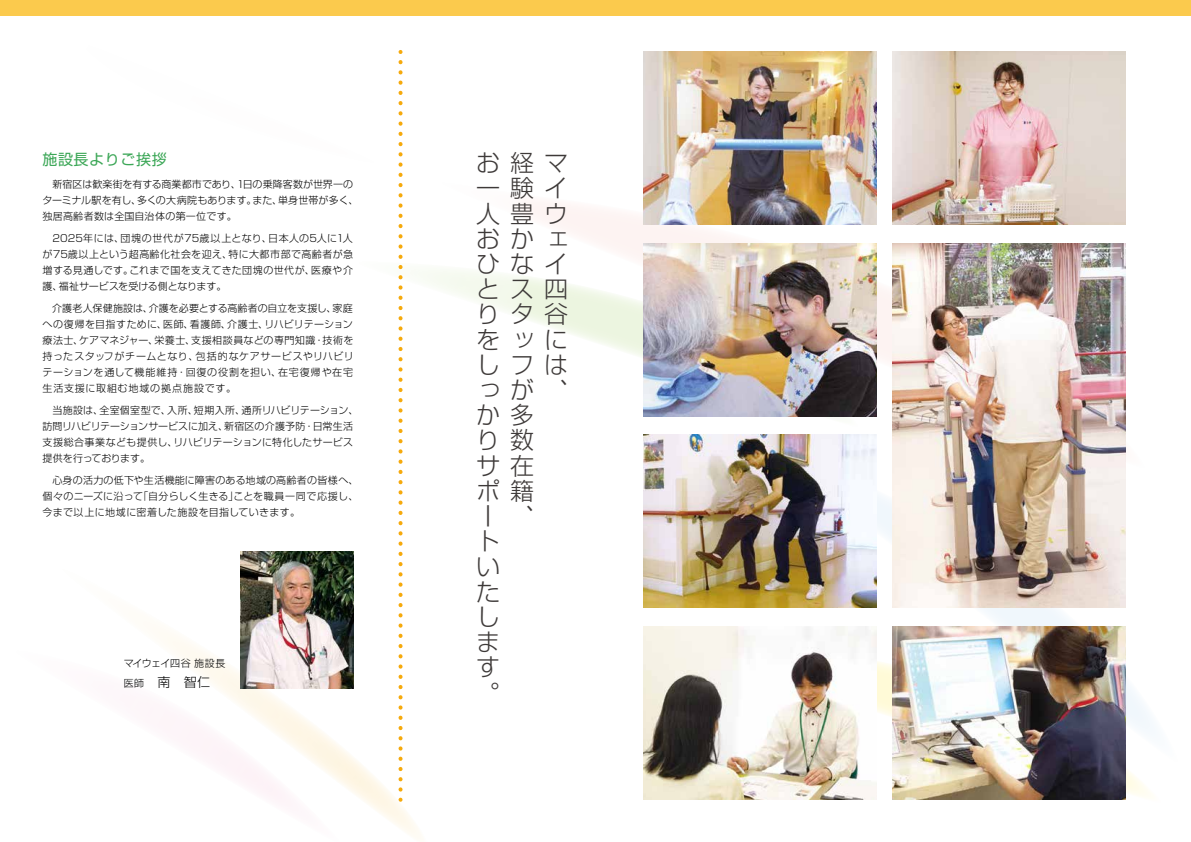
<style>
.page{position:relative;width:1191px;height:842px;background:#fff}
.page>*{position:absolute;margin:0;border:0;box-sizing:border-box;transform-origin:0 0}
.t1{font:300 24px/25.2px "Shin Go Pro";color:#3e3a39}
.t2{font:15px "Shin Go Pro";letter-spacing:.04em;color:#3ca757}
.t3{font:300 13px "Shin Go Pro";color:#000}
.t4{font:300 10px/16px "Shin Go Pro";letter-spacing:.02em;color:#000;text-align:justify}
.t5{font:300 10px "Shin Go Pro";letter-spacing:-.035em;color:#000}
.s1{font-size:10px}
</style>
<div class="page">
<svg style="left:523px;top:51px;width:603px;height:384px"></svg>
<svg style="left:523px;top:260px;width:344px;height:172px"></svg>
<svg style="left:643px;top:771px;width:506px;height:29px"></svg>
<svg style="left:743px;top:432px;width:410px;height:339px"></svg>
<div style="left:0;top:0;width:1191px;height:16px;background:#fbca4d"></div>
<svg style="left:398px;top:62px;width:4px;height:739px"></svg>
<img style="left:240px;top:551px;width:113px;height:137px">
<img style="left:643px;top:52px;width:233px;height:173px">
<img style="left:893px;top:52px;width:232px;height:173px">
<img style="left:643px;top:243px;width:233px;height:173px">
<img style="left:893px;top:243px;width:232px;height:365px">
<img style="left:643px;top:435px;width:233px;height:173px">
<img style="left:643px;top:626px;width:233px;height:173px">
<img style="left:893px;top:626px;width:232px;height:173px">
<h2 class="t2" style="left:42px;top:147px;width:126px">施設長よりご挨拶</h2>
<p class="t4" style="left:42px;top:175px;width:317px;text-align:left;text-indent:10px">新宿区は歓楽街を有する商業都市であり、1日の乗降客数が世界一のターミナル駅を有し、多くの大病院もあります。また、単身世帯が多く、独居高齢者数は全国自治体の第一位です。</p>
<p class="t4" style="left:42px;top:229px;width:312px">　2025年には、団塊の世代が75歳以上となり、日本人の5人に1人が75歳以上という超高齢化社会を迎え、特に大都市部で高齢者が急増する見通しです。これまで国を支えてきた団塊の世代が、医療や介護、福祉サービスを受ける側となります。</p>
<p class="t4" style="left:42px;top:299px;width:313px">　介護老人保健施設は、介護を必要とする高齢者の自立を支援し、家庭への復帰を目指すために、医師、看護師、介護士、リハビリテーション療法士、ケアマネジャー、栄養士、支援相談員などの専門知識・技術を持ったスタッフがチームとなり、包括的なケアサービスやリハビリテーションを通して機能維持・回復の役割を担い、在宅復帰や在宅生活支援に取組む地域の拠点施設です。</p>
<p class="t4" style="left:42px;top:401px;width:317px;text-align:left">　当施設は、全室個室型で、入所、短期入所、通所リハビリテーション、訪問リハビリテーションサービスに加え、新宿区の介護予防・日常生活支援総合事業なども提供し、リハビリテーションに特化したサービス提供を行っております。</p>
<p class="t4" style="left:42px;top:471px;width:317px">　心身の活力の低下や生活機能に障害のある地域の高齢者の皆様へ、個々のニーズに沿って「自分らしく生きる」ことを職員一同で応援し、今まで以上に地域に密着した施設を目指していきます。</p>
<p class="t5" style="left:124px;top:655px;width:103px">マイウェイ四谷 施設長</p>
<h3 class="t3" style="left:124px;top:672px;width:88px"><span class="s1">医師</span>　南　智仁</h3>
<h1 class="t1" style="left:510px;top:148px;width:25px">経験</h1>
<h1 class="t1" style="left:510px;top:223px;width:25px;text-align:justify">かなスタッフが多数在籍、</h1>
<h1 class="t1" style="left:476px;top:148px;width:58px">お<br>一<br>人豊お<br>ひ<br>と<br>り<br>を<br>し<br>っ<br>か<br>り<br>サ<br>ポ<br>ー<br>ト<br>い<br>た<br>し<br>ま<br>す<br>。</h1>
<h1 class="t1" style="left:544px;top:148px;width:25px;text-align:justify">マイウェイ四谷には、</h1>
</div>
